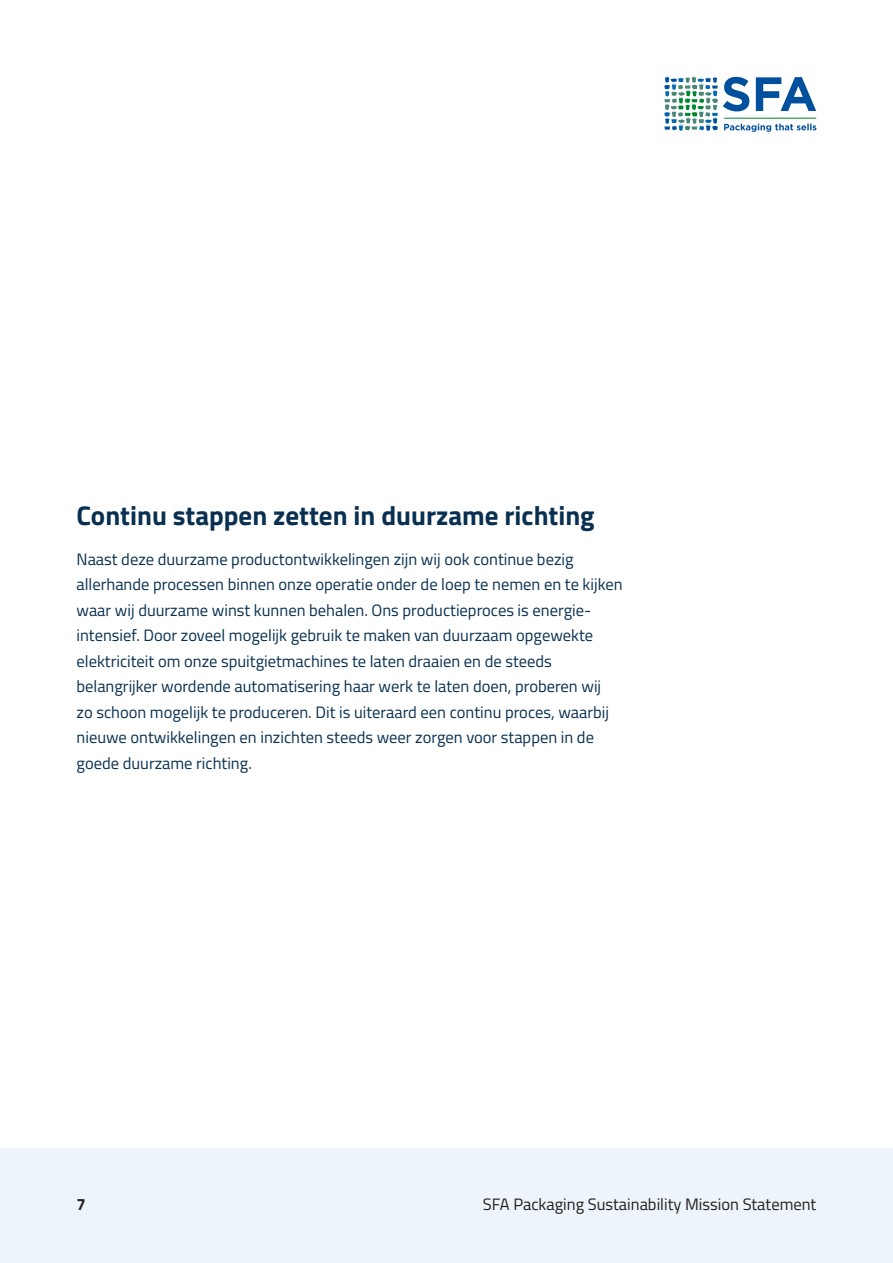
<style>
.page{position:relative;width:893px;height:1263px;background:#fff}
.page>*{position:absolute;margin:0;border:0;box-sizing:border-box;transform-origin:0 0}
.t1{font:700 27px "Titillium Web";color:#093050}
.t2{font:16.5px/25.5px "Titillium Web";color:#093050}
.t3{font:16.5px "Titillium Web";color:#231f20}
.t4{font:700 16.5px "Titillium Web";color:#231f20}
</style>
<div class="page">
<div style="left:0;top:1148px;width:893px;height:115px;background:#edf4fa"></div>
<svg style="left:664px;top:77px;width:152px;height:55px"></svg>
<hr style="left:724px;top:118px;width:92px;height:1px;background:#00862f">
<p class="t1" style="left:77px;top:495px;width:520px">Continu stappen zetten in duurzame richting</p>
<p class="t2" style="left:77px;top:545px;width:548px">Naast deze duurzame productontwikkelingen zijn wij ook continue bezig allerhande processen binnen onze operatie onder de loep te nemen en te kijken waar wij duurzame winst kunnen behalen. Ons productieproces is energie&shy;intensief. Door zoveel mogelijk gebruik te maken van duurzaam opgewekte elektriciteit om onze spuitgietmachines te laten draaien en de steeds belangrijker wordende automatisering haar werk te laten doen, proberen wij<br>zo schoon mogelijk te produceren. Dit is uiteraard een continu proces, waarbij nieuwe ontwikkelingen en inzichten steeds weer zorgen voor stappen in de goede duurzame richting.</p>
<p class="t4" style="left:77px;top:1192px;width:11px">7</p>
<p class="t3" style="left:483px;top:1192px;width:335px">SFA Packaging Sustainability Mission Statement</p>
</div>
